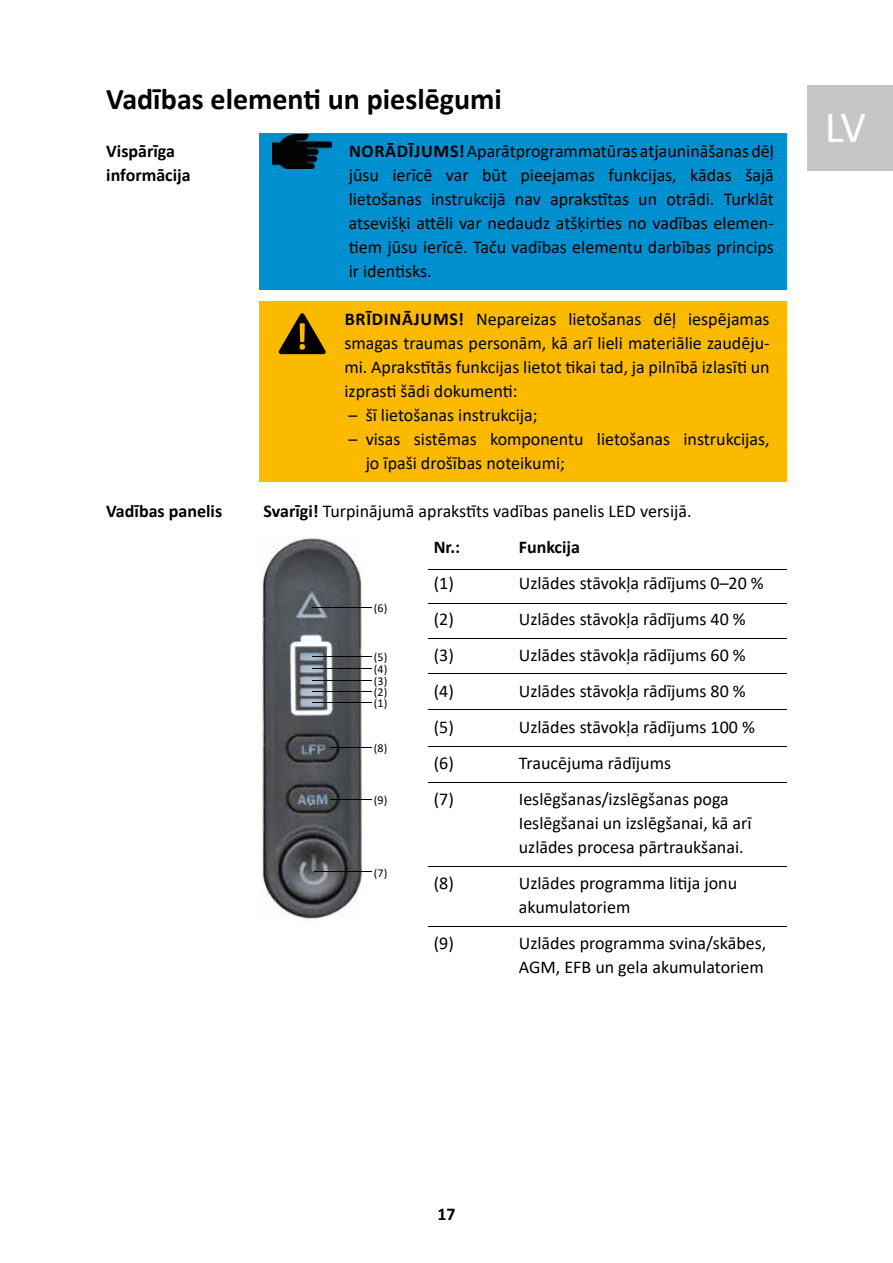
<style>
.page{position:relative;width:893px;height:1263px;background:#fff}
.page>*{position:absolute;margin:0;border:0;box-sizing:border-box;transform-origin:0 0}
.t1{font:45px "Calibri";color:#fff}
.t2{font:700 30px "Calibri";color:#000}
.t3{font:18px/24px "Calibri";color:#000}
.t4{font:700 18px/24px "Calibri";color:#000}
.t5{font:12px "Calibri";color:#000}
.s1{font-weight:700}
</style>
<div class="page">
<div style="left:808px;top:85px;width:85px;height:85px;background:#c6c6c6"></div>
<div style="left:259px;top:133px;width:528px;height:156px;background:#008fcf"></div>
<img style="left:272px;top:134px;width:60px;height:34px">
<div style="left:259px;top:301px;width:528px;height:180px;background:#fbba00"></div>
<svg style="left:278px;top:313px;width:48px;height:41px"></svg>
<hr style="left:428px;top:569px;width:359px;height:1px;background:#000">
<hr style="left:428px;top:603px;width:359px;height:1px;background:#000">
<hr style="left:428px;top:638px;width:359px;height:1px;background:#000">
<hr style="left:428px;top:673px;width:359px;height:1px;background:#000">
<hr style="left:428px;top:709px;width:359px;height:1px;background:#000">
<hr style="left:428px;top:746px;width:359px;height:1px;background:#000">
<hr style="left:428px;top:782px;width:359px;height:1px;background:#000">
<hr style="left:428px;top:866px;width:359px;height:1px;background:#000">
<hr style="left:428px;top:926px;width:359px;height:1px;background:#000">
<img style="left:262px;top:537px;width:102px;height:384px">
<hr style="left:312px;top:702px;width:59px;height:1px;background:#000">
<hr style="left:314px;top:871px;width:57px;height:1px;background:#000">
<hr style="left:330px;top:747px;width:41px;height:1px;background:#000">
<hr style="left:330px;top:799px;width:41px;height:1px;background:#000">
<hr style="left:312px;top:692px;width:59px;height:1px;background:#000">
<hr style="left:312px;top:680px;width:59px;height:1px;background:#000">
<hr style="left:312px;top:668px;width:59px;height:1px;background:#000">
<hr style="left:312px;top:656px;width:59px;height:1px;background:#000">
<hr style="left:312px;top:607px;width:59px;height:1px;background:#000">
<h2 class="t2" style="left:106px;top:78px;width:397px">Vadības elementi un pieslēgumi</h2>
<p class="t4" style="left:106px;top:139px;width:86px">Vispārīga informācija</p>
<p class="t3" style="left:349px;top:139px;width:427px;text-align:justify"><span class="s1">NORĀDĪJUMS!</span> Aparātprogrammatūras atjaunināšanas dēļ jūsu ierīcē var būt pieejamas funkcijas, kādas šajā lietošanas instrukcijā nav aprakstītas un otrādi. Turklāt atsevišķi attēli var nedaudz atšķirties no vadības elemen&shy;tiem jūsu ierīcē. Taču vadības elementu darbības princips ir identisks.</p>
<p class="t3" style="left:344px;top:307px;width:427px;text-align:justify"><span class="s1">BRĪDINĀJUMS!</span> Nepareizas lietošanas dēļ iespējamas smagas traumas personām, kā arī lieli materiālie zaudēju&shy;mi. Aprakstītās funkcijas lietot tikai tad, ja pilnībā izlasīti un izprasti šādi dokumenti:</p>
<p class="t3" style="left:348px;top:403px;width:191px">– šī lietošanas instrukcija;</p>
<p class="t3" style="left:366px;top:427px;width:405px;text-indent:-17px">– visas sistēmas komponentu lietošanas instrukcijas, jo īpaši drošības noteikumi;</p>
<p class="t4" style="left:106px;top:499px;width:117px">Vadības panelis</p>
<p class="t3" style="left:264px;top:499px;width:429px"><span class="s1">Svarīgi!</span> Turpinājumā aprakstīts vadības panelis LED versijā.</p>
<p class="t5" style="left:374px;top:599px;width:15px">(6)</p>
<p class="t5" style="left:374px;top:649px;width:15px">(5)</p>
<p class="t5" style="left:374px;top:661px;width:15px">(4)</p>
<p class="t5" style="left:374px;top:673px;width:15px">(3)</p>
<p class="t5" style="left:374px;top:684px;width:15px">(2)</p>
<p class="t5" style="left:374px;top:695px;width:15px">(1)</p>
<p class="t5" style="left:374px;top:740px;width:15px">(8)</p>
<p class="t5" style="left:374px;top:792px;width:15px">(9)</p>
<p class="t5" style="left:374px;top:864px;width:15px">(7)</p>
<p class="t4" style="left:434px;top:535px;width:28px">Nr.:</p>
<p class="t3" style="left:434px;top:565px;width:22px;line-height:36px;text-align:justify">(1) (2) (3) (4) (5) (6) (7)</p>
<p class="t3" style="left:434px;top:871px;width:22px">(8)</p>
<p class="t3" style="left:434px;top:931px;width:22px">(9)</p>
<p class="t4" style="left:519px;top:535px;width:63px">Funkcija</p>
<p class="t3" style="left:519px;top:565px;width:246px;line-height:36px">Uzlādes stāvokļa rādījums 0–20 %<br>Uzlādes stāvokļa rādījums 40 %<br>Uzlādes stāvokļa rādījums 60 %<br>Uzlādes stāvokļa rādījums 80 %<br>Uzlādes stāvokļa rādījums 100 %<br>Traucējuma rādījums<br>Ieslēgšanas/izslēgšanas poga</p>
<p class="t3" style="left:519px;top:811px;width:234px">Ieslēgšanai un izslēgšanai, kā arī uzlādes procesa pārtraukšanai.</p>
<p class="t3" style="left:519px;top:871px;width:220px">Uzlādes programma litija jonu akumulatoriem</p>
<p class="t3" style="left:519px;top:931px;width:249px">Uzlādes programma svina/skābes,<br>AGM, EFB un gela akumulatoriem</p>
<h1 class="t1" style="left:825px;top:96px;width:43px">LV</h1>
<p class="t4" style="left:437px;top:1202px;width:20px">17</p>
</div>
